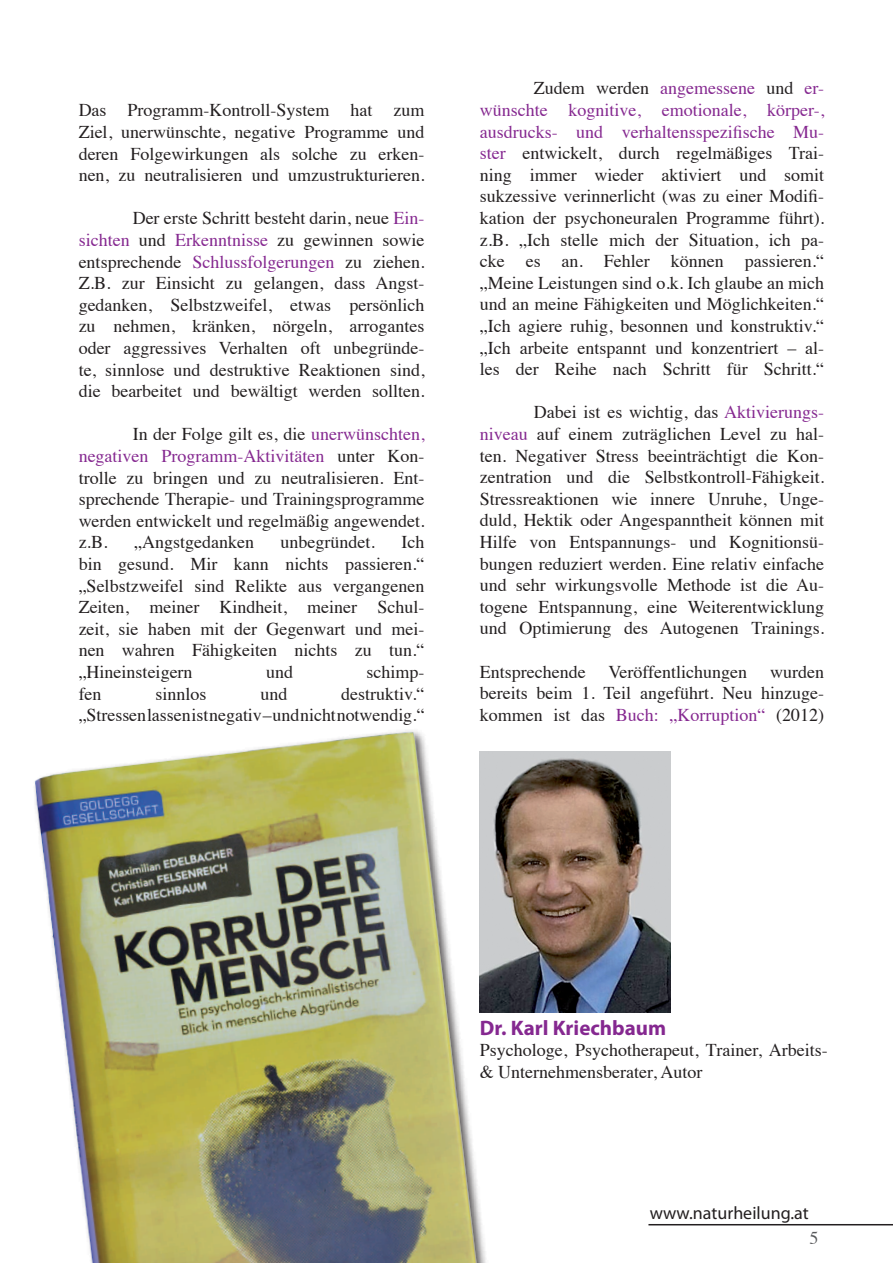
<style>
.page{position:relative;width:893px;height:1263px;background:#fff}
.page>*{position:absolute;margin:0;border:0;box-sizing:border-box;transform-origin:0 0}
.t1{font:700 21px "Myriad Pro";color:#852890}
.t2{font:18px/21.6px "Times";color:#231f20;text-align:justify}
.t3{font:18px "Myriad Pro";color:#231f20}
.t4{font:18px "Times";color:#57585a}
.s1{color:#852890}
</style>
<div class="page">
<hr style="left:648px;top:1224px;width:245px;height:1px;background:#231f20">
<img style="left:34px;top:730px;width:483px;height:533px">
<img style="left:480px;top:752px;width:190px;height:261px">
<p class="t2" style="left:79px;top:98px;width:347px">Das Programm-Kontroll-System hat zum Ziel, unerwünschte, negative Programme und deren Folgewirkungen als solche zu erken&shy;nen, zu neutralisieren und umzustrukturieren.</p>
<p class="t2" style="left:79px;top:206px;width:347px;text-indent:54px">Der erste Schritt besteht darin, neue <span class="s1">Ein&shy;sichten</span> und <span class="s1">Erkenntnisse</span> zu gewinnen sowie entsprechende <span class="s1">Schlussfolgerungen</span> zu ziehen.</p>
<p class="t2" style="left:79px;top:271px;width:347px">Z.B. zur Einsicht zu gelangen, dass Angst&shy;gedanken, Selbstzweifel, etwas persönlich zu nehmen, kränken, nörgeln, arrogantes oder aggressives Verhalten oft unbegründe&shy;te, sinnlose und destruktive Reaktionen sind, die bearbeitet und bewältigt werden sollten.</p>
<p class="t2" style="left:79px;top:422px;width:347px;text-indent:54px">In der Folge gilt es, die <span class="s1">unerwünschten, negativen Programm-Aktivitäten</span> unter Kon&shy;trolle zu bringen und zu neutralisieren. Ent&shy;sprechende Therapie- und Trainingsprogramme werden entwickelt und regelmäßig angewendet.</p>
<p class="t2" style="left:79px;top:530px;width:30px">z.B.</p>
<p class="t2" style="left:134px;top:530px;width:121px">„Angstgedanken</p>
<p class="t2" style="left:281px;top:530px;width:96px">unbegründet.</p>
<p class="t2" style="left:79px;top:530px;width:347px;text-align:right">Ich<br>bin gesund. Mir kann nichts passieren.“</p>
<p class="t2" style="left:79px;top:573px;width:347px">„Selbstzweifel sind Relikte aus vergangenen Zeiten, meiner Kindheit, meiner Schul&shy;zeit, sie haben mit der Gegenwart und mei&shy;nen wahren Fähigkeiten nichts zu tun.“</p>
<p class="t2" style="left:79px;top:660px;width:115px">„Hineinsteigern</p>
<p class="t2" style="left:266px;top:660px;width:28px">und</p>
<p class="t2" style="left:366px;top:660px;width:59px">schimp-</p>
<p class="t2" style="left:79px;top:681px;width:24px">fen</p>
<p class="t2" style="left:155px;top:681px;width:53px">sinnlos</p>
<p class="t2" style="left:260px;top:681px;width:28px">und</p>
<p class="t2" style="left:341px;top:681px;width:85px">destruktiv.“</p>
<p class="t2" style="left:79px;top:703px;width:348px">„Stressen lassen ist negativ – und nicht notwendig.“</p>
<p class="t2" style="left:480px;top:76px;width:346px;text-indent:54px">Zudem werden <span class="s1">angemessene</span> und <span class="s1">er&shy;wünschte kognitive, emotionale, körper-, ausdrucks- und verhaltensspezifische Mu&shy;ster</span> entwickelt, durch regelmäßiges Trai&shy;ning immer wieder aktiviert und somit sukzessive verinnerlicht (was zu einer Modifi&shy;kation der psychoneuralen Programme führt).</p>
<p class="t2" style="left:480px;top:227px;width:346px">z.B. „Ich stelle mich der Situation, ich pa&shy;cke es an. Fehler können passieren.“</p>
<p class="t2" style="left:480px;top:270px;width:346px">„Meine Leistungen sind o.k. Ich glaube an mich und an meine Fähigkeiten und Möglichkeiten.“</p>
<p class="t2" style="left:480px;top:314px;width:346px">„Ich agiere ruhig, besonnen und konstruktiv.“</p>
<p class="t2" style="left:480px;top:335px;width:346px">„Ich arbeite entspannt und konzentriert – al&shy;les der Reihe nach Schritt für Schritt.“</p>
<p class="t2" style="left:480px;top:400px;width:346px;text-indent:54px">Dabei ist es wichtig, das <span class="s1">Aktivierungs&shy;niveau</span> auf einem zuträglichen Level zu hal&shy;ten. Negativer Stress beeinträchtigt die Kon&shy;zentration und die Selbstkontroll-Fähigkeit.<br>Stressreaktionen wie innere Unruhe, Unge&shy;duld, Hektik oder Angespanntheit können mit Hilfe von Entspannungs- und Kognitionsü&shy;bungen reduziert werden. Eine relativ einfache und sehr wirkungsvolle Methode ist die Au&shy;togene Entspannung, eine Weiterentwicklung und Optimierung des Autogenen Trainings.</p>
<p class="t2" style="left:480px;top:659px;width:107px">Entsprechende</p>
<p class="t2" style="left:608px;top:659px;width:140px">Veröffentlichungen</p>
<p class="t2" style="left:480px;top:659px;width:346px;text-indent:290px">wurden bereits beim 1. Teil angeführt. Neu hinzuge&shy;kommen ist das <span class="s1">Buch: „Korruption“</span> (2012)</p>
<p class="t1" style="left:480px;top:1014px;width:188px">Dr. Karl Kriechbaum</p>
<p class="t2" style="left:480px;top:1038px;width:350px">Psychologe, Psychotherapeut, Trainer, Arbeits-&amp; Unternehmensberater, Autor</p>
<p class="t3" style="left:650px;top:1202px;width:161px">www.naturheilung.at</p>
<p class="t4" style="left:809px;top:1221px;width:10px">5</p>
</div>
